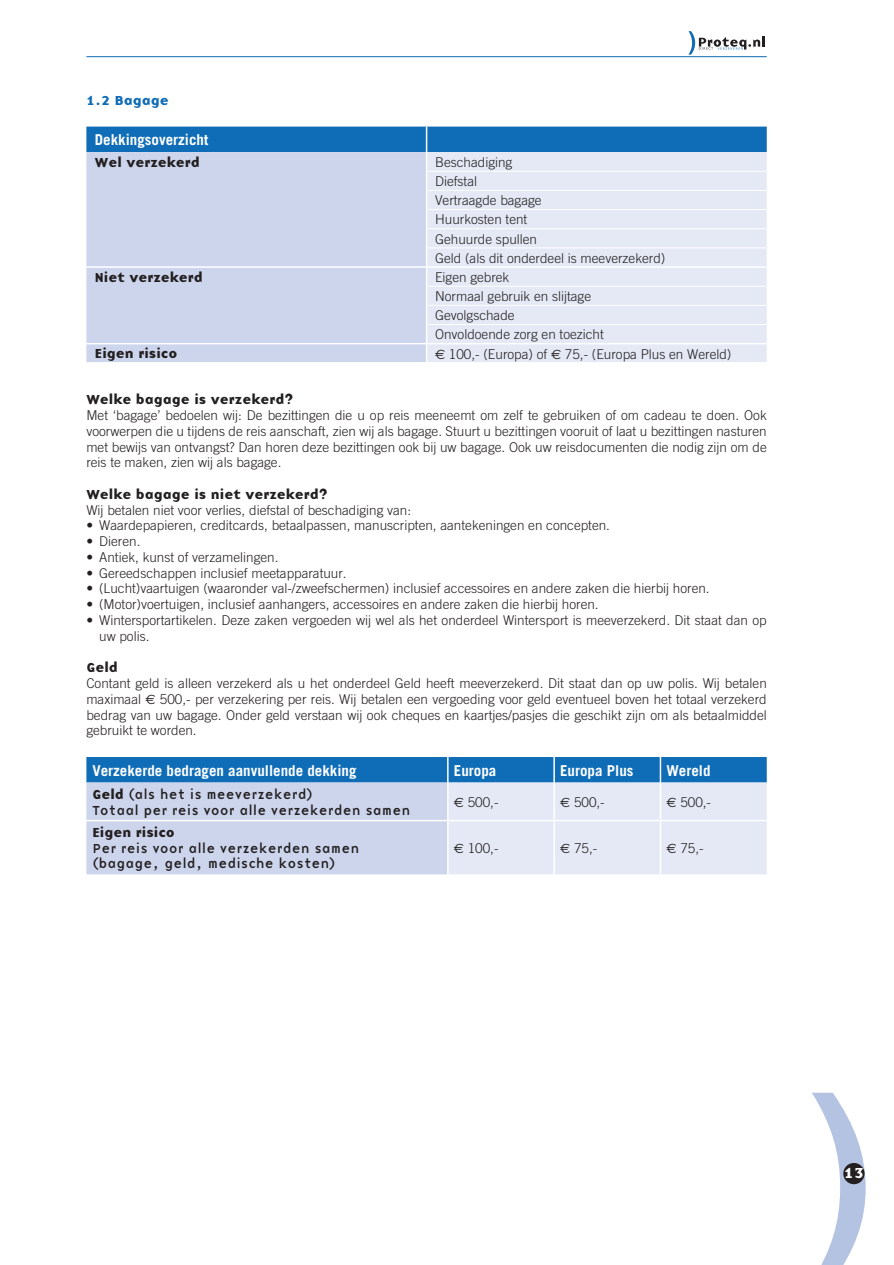
<style>
.page{position:relative;width:894px;height:1265px;background:#fff}
.page>*{position:absolute;margin:0;border:0;box-sizing:border-box;transform-origin:0 0}
.t1{font:700 15px "Trade Gothic";color:#fff}
.t2{font:15px "Base Nine B";color:#fff}
.t3{font:300 13.5px/19.2px "Trade Gothic";color:#231f20}
.t4{font:13.5px/15.8px "Base Nine";color:#231f20}
.t5{font:13.5px "Base Nine B";color:#231f20}
.t6{font:13.5px "Base Nine B";color:#0f6cb6}
.s1{font-family:"Euro Sans";font-weight:400}
.s2{font-family:"Trade Gothic Bold Two";font-weight:400}
.s3{font-family:"Base Nine B"}
</style>
<div class="page">
<svg style="left:812px;top:1092px;width:54px;height:172px"></svg>
<div style="left:843px;top:1162px;width:22px;height:21px;background:#231f20;border-radius:50%"></div>
<svg style="left:688px;top:31px;width:77px;height:24px"></svg>
<hr style="left:86px;top:56px;width:681px;height:1px;background:#0f6cb6">
<svg style="left:86px;top:127px;width:681px;height:235px;background:#c2d2ea"></svg>
<hr style="left:427px;top:171px;width:340px;height:1px;background:#fff">
<hr style="left:427px;top:190px;width:340px;height:1px;background:#fff">
<hr style="left:427px;top:209px;width:340px;height:1px;background:#fff">
<hr style="left:427px;top:228px;width:340px;height:1px;background:#fff">
<hr style="left:427px;top:247px;width:340px;height:1px;background:#fff">
<hr style="left:427px;top:286px;width:340px;height:1px;background:#fff">
<hr style="left:427px;top:305px;width:340px;height:1px;background:#fff">
<hr style="left:427px;top:324px;width:340px;height:1px;background:#fff">
<svg style="left:86px;top:757px;width:681px;height:117px;background:#abc5e3"></svg>
<hr style="left:447px;top:782px;width:2px;height:37px;background:#fff">
<hr style="left:553px;top:782px;width:2px;height:37px;background:#fff">
<hr style="left:660px;top:782px;width:1px;height:37px;background:#fff">
<hr style="left:86px;top:819px;width:362px;height:2px;background:#fff">
<hr style="left:448px;top:819px;width:106px;height:2px;background:#fff">
<hr style="left:447px;top:821px;width:2px;height:53px;background:#fff">
<hr style="left:554px;top:819px;width:106px;height:2px;background:#fff">
<hr style="left:553px;top:821px;width:2px;height:53px;background:#fff">
<hr style="left:660px;top:819px;width:107px;height:2px;background:#fff">
<hr style="left:660px;top:821px;width:1px;height:53px;background:#fff">
<p class="t6" style="left:86px;top:89px;width:84px">1.2 Bagage</p>
<p class="t1" style="left:95px;top:130px;width:115px">Dekkingsoverzicht</p>
<p class="t5" style="left:95px;top:151px;width:107px">Wel verzekerd</p>
<p class="t3" style="left:435px;top:152px;width:232px">Beschadiging<br>Diefstal<br>Vertraagde bagage<br>Huurkosten tent<br>Gehuurde spullen<br>Geld (als dit onderdeel is meeverzekerd)</p>
<p class="t5" style="left:95px;top:266px;width:110px">Niet verzekerd</p>
<p class="t3" style="left:435px;top:267px;width:170px">Eigen gebrek<br>Normaal gebruik en slijtage<br>Gevolgschade<br>Onvoldoende zorg en toezicht</p>
<p class="t5" style="left:95px;top:343px;width:84px">Eigen risico</p>
<p class="t3" style="left:435px;top:344px;width:298px"><span class="s1">€</span> 100,- (Europa) of <span class="s1">€</span> 75,- (Europa Plus en Wereld)</p>
<p class="t5" style="left:86px;top:389px;width:209px">Welke bagage is verzekerd?</p>
<p class="t3" style="left:86px;top:407px;width:682px;line-height:15.8px;text-align:justify">Met ‘bagage’ bedoelen wij: De bezittingen die u op reis meeneemt om zelf te gebruiken of om cadeau te doen. Ook voorwerpen die u tijdens de reis aanschaft, zien wij als bagage. Stuurt u bezittingen vooruit of laat u bezittingen nasturen met bewijs van ontvangst? Dan horen deze bezittingen ook bij uw bagage. Ook uw reisdocumenten die nodig zijn om de reis te maken, zien wij als bagage.</p>
<p class="t5" style="left:86px;top:483px;width:243px">Welke bagage is niet verzekerd?</p>
<p class="t3" style="left:86px;top:500px;width:326px">Wij betalen niet voor verlies, diefstal of beschadiging van:</p>
<p class="t3" style="left:86px;top:515px;width:525px"><span class="s2">•</span> Waardepapieren, creditcards, betaalpassen, manuscripten, aantekeningen en concepten.</p>
<p class="t3" style="left:86px;top:531px;width:56px"><span class="s2">•</span> Dieren.</p>
<p class="t3" style="left:86px;top:547px;width:194px"><span class="s2">•</span> Antiek, kunst of verzamelingen.</p>
<p class="t3" style="left:86px;top:563px;width:262px"><span class="s2">•</span> Gereedschappen inclusief meetapparatuur.</p>
<p class="t3" style="left:86px;top:578px;width:625px"><span class="s2">•</span> (Lucht)vaartuigen (waaronder val-/zweefschermen) inclusief accessoires en andere zaken die hierbij horen.</p>
<p class="t3" style="left:86px;top:594px;width:514px"><span class="s2">•</span> (Motor)voertuigen, inclusief aanhangers, accessoires en andere zaken die hierbij horen.</p>
<p class="t3" style="left:99px;top:612px;width:669px;line-height:15.8px;text-indent:-13px"><span class="s2">•</span> Wintersportartikelen. Deze zaken vergoeden wij wel als het onderdeel Wintersport is meeverzekerd. Dit staat dan op uw polis.</p>
<p class="t5" style="left:86px;top:657px;width:33px">Geld</p>
<p class="t3" style="left:86px;top:675px;width:682px;line-height:15.8px;text-align:justify">Contant geld is alleen verzekerd als u het onderdeel Geld heeft meeverzekerd. Dit staat dan op uw polis. Wij betalen maximaal <span class="s1">€</span> 500,- per verzekering per reis. Wij betalen een vergoeding voor geld eventueel boven het totaal verzekerd bedrag van uw bagage. Onder geld verstaan wij ook cheques en kaartjes/pasjes die geschikt zijn om als betaalmiddel gebruikt te worden.</p>
<p class="t1" style="left:92px;top:760px;width:266px">Verzekerde bedragen aanvullende dekking</p>
<p class="t1" style="left:454px;top:760px;width:44px">Europa</p>
<p class="t1" style="left:560px;top:760px;width:75px">Europa Plus</p>
<p class="t1" style="left:666px;top:760px;width:46px">Wereld</p>
<p class="t4" style="left:92px;top:786px;width:320px"><span class="s3">Geld</span> (als het is meeverzekerd)<br>Totaal per reis voor alle verzekerden samen</p>
<p class="t3" style="left:454px;top:792px;width:46px"><span class="s1">€</span> 500,-</p>
<p class="t3" style="left:560px;top:792px;width:46px"><span class="s1">€</span> 500,-</p>
<p class="t3" style="left:666px;top:792px;width:46px"><span class="s1">€</span> 500,-</p>
<p class="t5" style="left:92px;top:821px;width:84px">Eigen risico</p>
<p class="t4" style="left:92px;top:839px;width:269px">Per reis voor alle verzekerden samen (bagage, geld, medische kosten)</p>
<p class="t3" style="left:454px;top:838px;width:46px"><span class="s1">€</span> 100,-</p>
<p class="t3" style="left:560px;top:838px;width:39px"><span class="s1">€</span> 75,-</p>
<p class="t3" style="left:666px;top:838px;width:39px"><span class="s1">€</span> 75,-</p>
<p class="t2" style="left:844px;top:1160px;width:22px">13</p>
</div>
